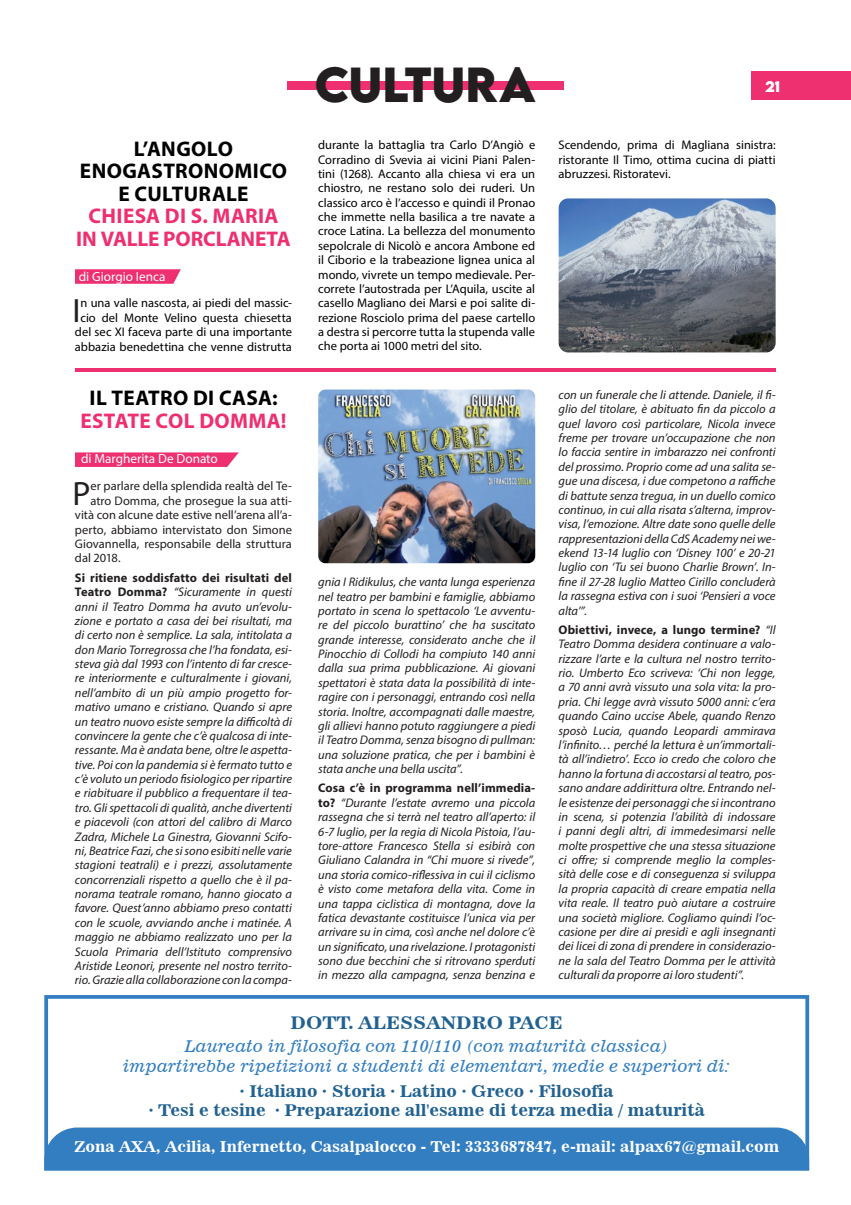
<style>
.page{position:relative;width:851px;height:1205px;background:#fff}
.page>*{position:absolute;margin:0;border:0;box-sizing:border-box;transform-origin:0 0}
.t1{font:700 43.75px "LEMONMILK";letter-spacing:-.005em;color:#231f20}
.t2{font:33.88px "Myriad Pro";color:#231f20}
.t3{font:700 21.25px/22.5px "Myriad Pro";letter-spacing:.015em;color:#000;text-align:center}
.t4{font:700 21.25px/22.5px "Myriad Pro";letter-spacing:.01em;color:#ee2f70;text-align:center}
.t5{font:17.5px "News 701 BT Bold A";color:#216292;scale:1.04 1}
.t6{font:16.25px/19.5px "News 701 BT Italic A";color:#327ec1;text-align:center;scale:1.04 1}
.t7{font:16.25px/18.8px "News 701 BT Bold A";color:#216292;text-align:center;scale:1.04 1}
.t8{font:15px "News 701 BT Bold A";color:#fff;scale:1.04 1}
.t9{font:700 13.75px "LEMONMILK";color:#fff}
.t10{font:13.25px "Myriad Pro";color:#fff}
.t11{font:italic 12.5px/14.4px "Myriad Pro";color:#231f20;text-align:justify}
.t12{font:12.5px/14.4px "Myriad Pro";color:#000;text-align:justify}
.t13{font:12.5px "Myriad Pro";color:#231f20}
.s1{font-weight:700;font-style:normal}
</style>
<div class="page">
<div style="left:287px;top:81px;width:276px;height:8px;background:#ee2f70"></div>
<div style="left:751px;top:71px;width:99px;height:28px;background:#ee2f70"></div>
<svg style="left:75px;top:269px;width:106px;height:15px;background:#ef3d79"></svg>
<img style="left:558px;top:198px;width:217px;height:154px">
<svg style="left:75px;top:452px;width:164px;height:15px;background:#ef3d79"></svg>
<hr style="left:75px;top:369px;width:700px;height:3px;background:#ee2f70">
<img style="left:318px;top:389px;width:217px;height:174px">
<svg style="left:44px;top:995px;width:765px;height:132px"></svg>
<div style="left:44px;top:1127px;width:765px;height:44px;background:#327ec1"></div>
<h3 class="t3" style="left:80px;top:137px;width:209px">L’ANGOLO<br>ENOGASTRONOMICO<br>E CULTURALE</h3>
<h3 class="t4" style="left:76px;top:204px;width:216px">CHIESA DI S. MARIA<br>IN VALLE PORCLANETA</h3>
<p class="t10" style="left:79px;top:269px;width:88px">di Giorgio Ienca</p>
<p class="t12" style="left:75px;top:296px;width:218px;text-align:center">n una valle nascosta, ai piedi del massic&shy;cio del Monte Velino questa chiesetta del sec XI faceva parte di una importante abbazia benedettina che venne distrutta</p>
<h2 class="t2" style="left:72px;top:289px;width:10px">I</h2>
<h1 class="t1" style="left:315px;top:54px;width:222px">CULTURA</h1>
<p class="t12" style="left:318px;top:138px;width:218px">durante la battaglia tra Carlo D’Angiò e Corradino di Svevia ai vicini Piani Palen&shy;tini (1268). Accanto alla chiesa vi era un chiostro, ne restano solo dei ruderi. Un classico arco è l’accesso e quindi il Pronao che immette nella basilica a tre navate a croce Latina. La bellezza del monumento sepolcrale di Nicolò e ancora Ambone ed il Ciborio e la trabeazione lignea unica al mondo, vivrete un tempo medievale. Per&shy;correte l’autostrada per L’Aquila, uscite al casello Magliano dei Marsi e poi salite di&shy;rezione Rosciolo prima del paese cartello a destra si percorre tutta la stupenda valle che porta ai 1000 metri del sito.</p>
<h3 class="t3" style="left:89px;top:386px;width:189px">IL TEATRO DI CASA:</h3>
<h3 class="t4" style="left:80px;top:409px;width:207px">ESTATE COL DOMMA!</h3>
<p class="t10" style="left:81px;top:451px;width:138px">di Margherita De Donato</p>
<h2 class="t2" style="left:72px;top:473px;width:19px">P</h2>
<p class="t13" style="left:90px;top:478px;width:203px">er parlare della splendida realtà del Te-</p>
<p class="t13" style="left:90px;top:493px;width:203px">atro Domma, che prosegue la sua atti-</p>
<p class="t13" style="left:75px;top:507px;width:218px">vità con alcune date estive nell’arena all’a-</p>
<p class="t13" style="left:75px;top:522px;width:218px">perto, abbiamo intervistato don Simone</p>
<p class="t13" style="left:75px;top:536px;width:218px">Giovannella, responsabile della struttura</p>
<p class="t13" style="left:75px;top:550px;width:47px">dal 2018.</p>
<p class="t11" style="left:75px;top:570px;width:218px"><span class="s1">Si ritiene soddisfatto dei risultati del Teatro Domma?</span> “Sicuramente in questi anni il Teatro Domma ha avuto un’evolu&shy;zione e portato a casa dei bei risultati, ma di certo non è semplice. La sala, intitolata a don Mario Torregrossa che l’ha fondata, esi&shy;steva già dal 1993 con l’intento di far cresce&shy;re interiormente e culturalmente i giovani, nell’ambito di un più ampio progetto for&shy;mativo umano e cristiano. Quando si apre un teatro nuovo esiste sempre la difficoltà di convincere la gente che c’è qualcosa di inte&shy;ressante. Ma è andata bene, oltre le aspetta&shy;tive. Poi con la pandemia si è fermato tutto e c’è voluto un periodo fisiologico per ripartire e riabituare il pubblico a frequentare il tea&shy;tro. Gli spettacoli di qualità, anche divertenti e piacevoli (con attori del calibro di Marco Zadra, Michele La Ginestra, Giovanni Scifo&shy;ni, Beatrice Fazi, che si sono esibiti nelle varie stagioni teatrali) e i prezzi, assolutamente concorrenziali rispetto a quello che è il pa&shy;norama teatrale romano, hanno giocato a favore. Quest’anno abbiamo preso contatti con le scuole, avviando anche i matinée. A maggio ne abbiamo realizzato uno per la Scuola Primaria dell’Istituto comprensivo Aristide Leonori, presente nel nostro territo&shy;rio. Grazie alla collaborazione con la compa-</p>
<p class="t11" style="left:318px;top:574px;width:218px">gnia I Ridikulus, che vanta lunga esperienza nel teatro per bambini e famiglie, abbiamo portato in scena lo spettacolo ‘Le avventu&shy;re del piccolo burattino’ che ha suscitato grande interesse, considerato anche che il Pinocchio di Collodi ha compiuto 140 anni dalla sua prima pubblicazione. Ai giovani spettatori è stata data la possibilità di inte&shy;ragire con i personaggi, entrando così nella storia. Inoltre, accompagnati dalle maestre, gli allievi hanno potuto raggiungere a piedi il Teatro Domma, senza bisogno di pullman: una soluzione pratica, che per i bambini è stata anche una bella uscita”.</p>
<p class="t11" style="left:318px;top:781px;width:218px"><span class="s1">Cosa c’è in programma nell’immedia&shy;to?</span> “Durante l’estate avremo una piccola rassegna che si terrà nel teatro all’aperto: il 6-7 luglio, per la regia di Nicola Pistoia, l’au&shy;tore-attore Francesco Stella si esibirà con Giuliano Calandra in “Chi muore si rivede”, una storia comico-riflessiva in cui il ciclismo è visto come metafora della vita. Come in una tappa ciclistica di montagna, dove la fatica devastante costituisce l’unica via per arrivare su in cima, così anche nel dolore c’è un significato, una rivelazione. I protagonisti sono due becchini che si ritrovano sperduti in mezzo alla campagna, senza benzina e</p>
<p class="t9" style="left:764px;top:77px;width:17px">21</p>
<p class="t12" style="left:558px;top:138px;width:218px">Scendendo, prima di Magliana sinistra: ristorante Il Timo, ottima cucina di piatti abruzzesi. Ristoratevi.</p>
<p class="t11" style="left:558px;top:387px;width:218px">con un funerale che li attende. Daniele, il fi&shy;glio del titolare, è abituato fin da piccolo a quel lavoro così particolare, Nicola invece freme per trovare un’occupazione che non lo faccia sentire in imbarazzo nei confronti del prossimo. Proprio come ad una salita se&shy;gue una discesa, i due competono a raffiche di battute senza tregua, in un duello comico continuo, in cui alla risata s’alterna, improv&shy;visa, l’emozione. Altre date sono quelle delle rappresentazioni della CdS Academy nei we&shy;ekend 13-14 luglio con ‘Disney 100’ e 20-21 luglio con ‘Tu sei buono Charlie Brown’. In&shy;fine il 27-28 luglio Matteo Cirillo concluderà la rassegna estiva con i suoi ‘Pensieri a voce alta’”.</p>
<p class="t11" style="left:558px;top:622px;width:218px"><span class="s1">Obiettivi, invece, a lungo termine?</span> “Il Teatro Domma desidera continuare a valo&shy;rizzare l’arte e la cultura nel nostro territo&shy;rio. Umberto Eco scriveva: ‘Chi non legge, a 70 anni avrà vissuto una sola vita: la pro&shy;pria. Chi legge avrà vissuto 5000 anni: c’era quando Caino uccise Abele, quando Renzo sposò Lucia, quando Leopardi ammirava l’infinito… perché la lettura è un’immortali&shy;tà all’indietro’. Ecco io credo che coloro che hanno la fortuna di accostarsi al teatro, pos&shy;sano andare addirittura oltre. Entrando nel&shy;le esistenze dei personaggi che si incontrano in scena, si potenzia l’abilità di indossare i panni degli altri, di immedesimarsi nelle molte prospettive che una stessa situazione ci offre; si comprende meglio la comples&shy;sità delle cose e di conseguenza si sviluppa la propria capacità di creare empatia nella vita reale. Il teatro può aiutare a costruire una società migliore. Cogliamo quindi l’oc&shy;casione per dire ai presidi e agli insegnanti dei licei di zona di prendere in considerazio&shy;ne la sala del Teatro Domma per le attività culturali da proporre ai loro studenti”.</p>
<h3 class="t5" style="left:290px;top:1012px;width:263px">DOTT. ALESSANDRO PACE</h3>
<h3 class="t6" style="left:123px;top:1036px;width:585px">Laureato in filosofia con 110/110 (con maturità classica)<br>impartirebbe ripetizioni a studenti di elementari, medie e superiori di:</h3>
<h3 class="t7" style="left:149px;top:1081px;width:536px">· Italiano · Storia · Latino · Greco · Filosofia<br>· Tesi e tesine · Preparazione all'esame di terza media / maturità</h3>
<p class="t8" style="left:74px;top:1137px;width:679px">Zona AXA, Acilia, Infernetto, Casalpalocco - Tel: 3333687847, e-mail: alpax67@gmail.com</p>
</div>
